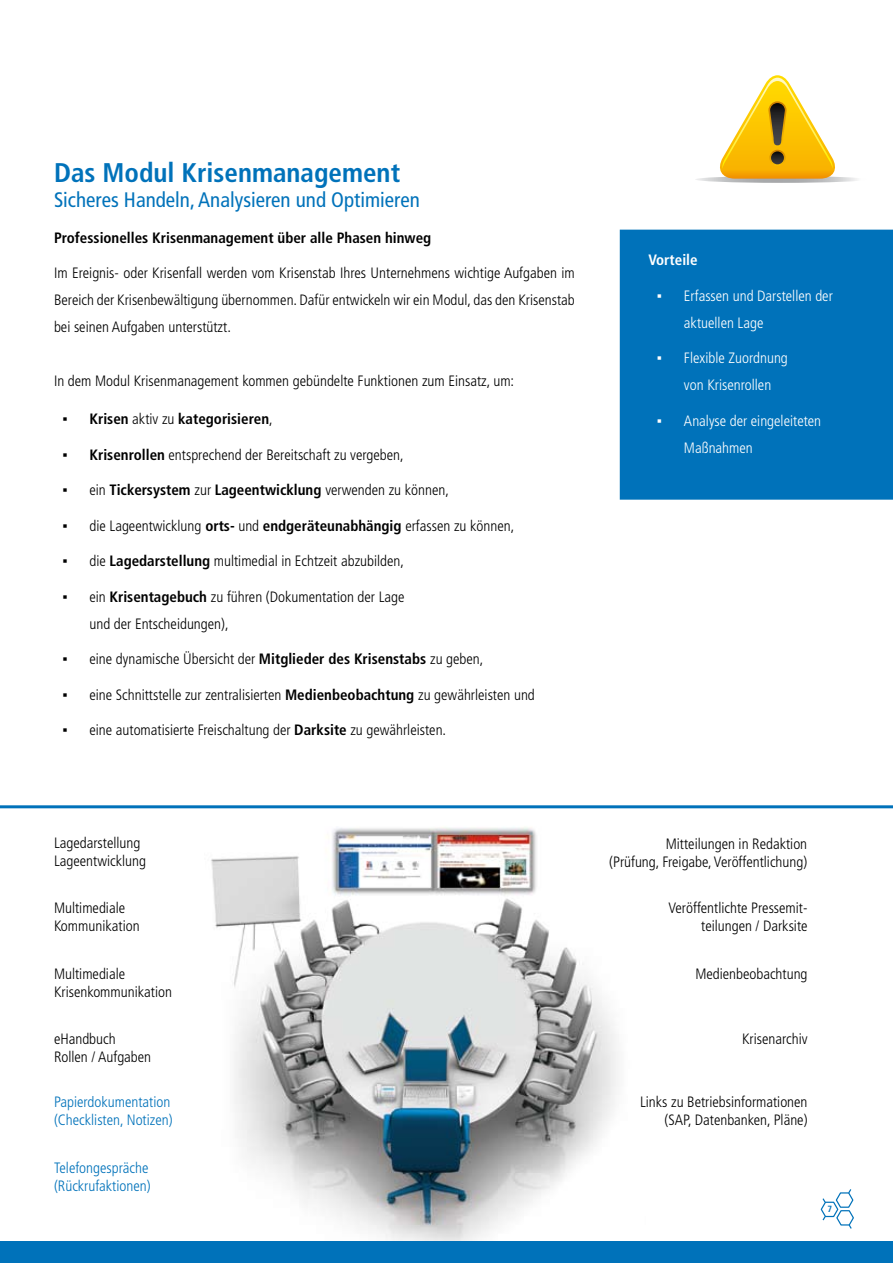
<style>
.page{position:relative;width:893px;height:1263px;background:#fff}
.page>*{position:absolute;margin:0;border:0;box-sizing:border-box;transform-origin:0 0}
.t1{font:700 condensed 27px "Frutiger";color:#0072ba}
.t2{font:condensed 21px "Frutiger";color:#0072ba}
.t3{font:300 condensed 15px/18px "Frutiger";color:#000}
.t4{font:700 condensed 15px "Frutiger";color:#000}
.t5{font:300 condensed 15px/27px "Frutiger";color:#fff}
.t6{font:300 condensed 15px/18px "Frutiger";color:#0072ba}
.t7{font:700 condensed 15px "Frutiger";color:#fff}
.t8{font:700 condensed 9px "Frutiger";color:#0072ba}
.s1{font-family:"Arial";font-weight:400;font-stretch:normal}
.s2{font-weight:300}
.s3{font-weight:700}
</style>
<div class="page">
<svg style="left:820px;top:1189px;width:34px;height:40px"></svg>
<img style="left:211px;top:827px;width:407px;height:414px">
<div style="left:620px;top:230px;width:273px;height:270px;background:#0072ba"></div>
<div style="left:648px;top:254px;width:228px;height:241px;background:#0072ba"></div>
<div style="left:54px;top:967px;width:159px;height:45px;background:#fff"></div>
<div style="left:54px;top:1032px;width:159px;height:45px;background:#fff"></div>
<div style="left:54px;top:1096px;width:159px;height:45px;background:#fff"></div>
<div style="left:54px;top:1162px;width:159px;height:44px;background:#fff"></div>
<div style="left:608px;top:838px;width:199px;height:42px;background:#fff"></div>
<div style="left:608px;top:1096px;width:200px;height:42px;background:#fff"></div>
<div style="left:608px;top:901px;width:200px;height:43px;background:#fff"></div>
<div style="left:608px;top:967px;width:200px;height:43px;background:#fff"></div>
<div style="left:608px;top:1032px;width:200px;height:43px;background:#fff"></div>
<svg style="left:696px;top:75px;width:161px;height:108px"></svg>
<hr style="left:0;top:805px;width:893px;height:3px;background:#0072ba">
<div style="left:0;top:1241px;width:893px;height:22px;background:#0072ba"></div>
<h1 class="t1" style="left:54px;top:156px;width:348px">Das Modul Krisenmanagement</h1>
<h2 class="t2" style="left:54px;top:188px;width:367px">Sicheres Handeln, Analysieren und Optimieren</h2>
<p class="t4" style="left:54px;top:228px;width:379px">Professionelles Krisenmanagement über alle Phasen hinweg</p>
<p class="t3" style="left:54px;top:260px;width:522px;line-height:27px;text-align:justify">Im Ereignis- oder Krisenfall werden vom Krisenstab Ihres Unternehmens wichtige Aufgaben im Bereich der Krisenbewältigung übernommen. Dafür entwickeln wir ein Modul, das den Krisenstab bei seinen Aufgaben unterstützt.</p>
<p class="t3" style="left:54px;top:372px;width:462px">In dem Modul Krisenmanagement kommen gebündelte Funktionen zum Einsatz, um:</p>
<p class="t4" style="left:63px;top:410px;width:212px"><span class="s1">▪</span> Krisen <span class="s2">aktiv zu</span> kategorisieren<span class="s2">,</span></p>
<p class="t3" style="left:63px;top:446px;width:343px"><span class="s1">▪</span> <span class="s3">Krisenrollen</span> entsprechend der Bereitschaft zu vergeben,</p>
<p class="t4" style="left:63px;top:481px;width:388px"><span class="s1">▪</span> <span class="s2">ein</span> Tickersystem <span class="s2">zur</span> Lageentwicklung <span class="s2">verwenden zu können,</span></p>
<p class="t3" style="left:63px;top:517px;width:453px"><span class="s1">▪</span> die Lageentwicklung <span class="s3">orts-</span> und <span class="s3">endgeräteunabhängig</span> erfassen zu können,</p>
<p class="t3" style="left:63px;top:552px;width:343px"><span class="s1">▪</span> die <span class="s3">Lagedarstellung</span> multimedial in Echtzeit abzubilden,</p>
<p class="t3" style="left:90px;top:583px;width:317px;line-height:27px;text-indent:-27px"><span class="s1">▪</span> ein <span class="s3">Krisentagebuch</span> zu führen (Dokumentation der Lage und der Entscheidungen),</p>
<p class="t3" style="left:63px;top:650px;width:422px"><span class="s1">▪</span> eine dynamische Übersicht der <span class="s3">Mitglieder des Krisenstabs</span> zu geben,</p>
<p class="t3" style="left:63px;top:686px;width:474px"><span class="s1">▪</span> eine Schnittstelle zur zentralisierten <span class="s3">Medienbeobachtung</span> zu gewährleisten und</p>
<p class="t3" style="left:63px;top:721px;width:385px"><span class="s1">▪</span> eine automatisierte Freischaltung der <span class="s3">Darksite</span> zu gewährleisten.</p>
<p class="t7" style="left:648px;top:251px;width:51px">Vorteile</p>
<p class="t5" style="left:684px;top:282px;width:150px;text-indent:-27px"><span class="s1">▪</span> Erfassen und Darstellen der aktuellen Lage</p>
<p class="t5" style="left:684px;top:345px;width:105px;text-indent:-27px"><span class="s1">▪</span> Flexible Zuordnung von Krisenrollen</p>
<p class="t5" style="left:684px;top:407px;width:139px;text-indent:-27px"><span class="s1">▪</span> Analyse der eingeleiteten<br>Maßnahmen</p>
<p class="t3" style="left:54px;top:834px;width:93px">Lagedarstellung<br>Lageentwicklung</p>
<p class="t3" style="left:54px;top:899px;width:87px">Multimediale<br>Kommunikation</p>
<p class="t3" style="left:54px;top:965px;width:120px">Multimediale<br>Krisenkommunikation</p>
<p class="t3" style="left:54px;top:1029px;width:99px">eHandbuch<br>Rollen / Aufgaben</p>
<p class="t6" style="left:54px;top:1093px;width:120px">Papierdokumentation (Checklisten, Notizen)</p>
<p class="t6" style="left:54px;top:1159px;width:98px">Telefongespräche (Rückrufaktionen)</p>
<p class="t3" style="left:609px;top:835px;width:200px;text-align:right">Mitteilungen in Redaktion<br>(Prüfung, Freigabe, Veröffentlichung)</p>
<p class="t3" style="left:668px;top:899px;width:141px;text-align:right">Veröffentlichte Pressemit&shy;teilungen / Darksite</p>
<p class="t3" style="left:695px;top:965px;width:114px">Medienbeobachtung</p>
<p class="t3" style="left:742px;top:1029px;width:67px">Krisenarchiv</p>
<p class="t3" style="left:640px;top:1093px;width:169px;text-align:right">Links zu Betriebsinformationen (SAP, Datenbanken, Pläne)</p>
<p class="t8" style="left:827px;top:1204px;width:6px">7</p>
</div>
